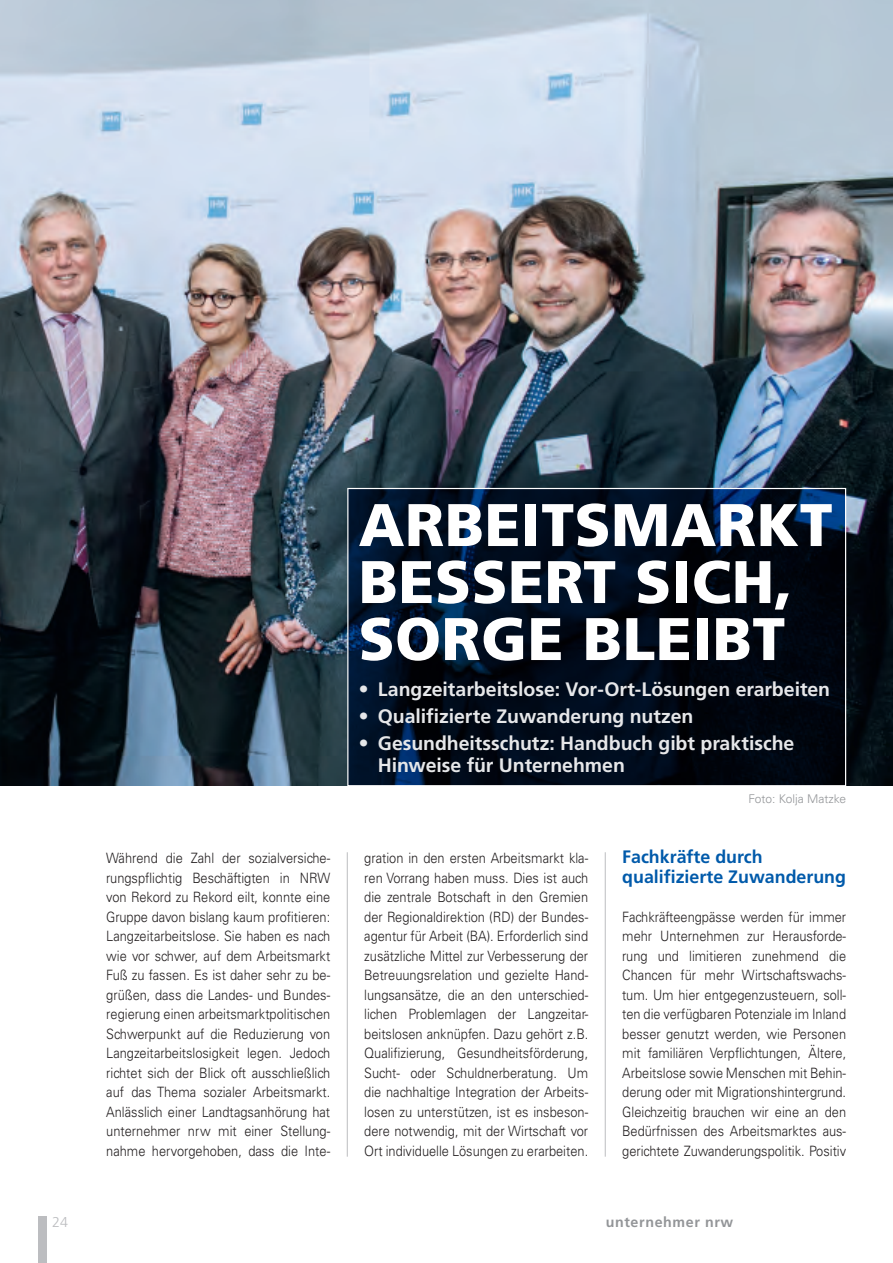
<style>
.page{position:relative;width:893px;height:1263px;background:#fff}
.page>*{position:absolute;margin:0;border:0;box-sizing:border-box;transform-origin:0 0}
.t1{font:900 60px/57px "Frutiger LT Std";letter-spacing:.01em;color:#fff}
.t2{font:700 19.5px/22.5px "Frutiger LT Std";letter-spacing:-.005em;color:#e6e7e9}
.t3{font:700 18px/19.5px "Frutiger LT Std";color:#015aaa}
.t4{font:300 14.25px/19.5px "Univers";color:#231f20;text-align:justify;scale:.9 1}
.t5{font:700 14.25px "Frutiger LT Std";letter-spacing:.04em;color:#939598}
.t6{font:300 14.25px "Frutiger LT Std";color:#bcbdc0}
.t7{font:300 12px "Univers";color:#939598}
.s1{font-family:"Univers";font-weight:300}
</style>
<div class="page">
<div style="left:38px;top:1216px;width:9px;height:47px;background:#bcbdc0"></div>
<img style="left:0;top:0;width:893px;height:785px">
<svg style="left:347px;top:487px;width:500px;height:299px;background:#030e1f"></svg>
<hr style="left:347px;top:852px;width:1px;height:305px;background:#bcbdc0">
<hr style="left:605px;top:852px;width:1px;height:305px;background:#bcbdc0">
<h1 class="t1" style="left:359px;top:496px;width:475px">ARBEITSMARKT<br>BESSERT SICH,<br>SORGE BLEIBT</h1>
<h2 class="t2" style="left:359px;top:678px;width:473px"><span class="s1">•</span> Langzeitarbeitslose: Vor-Ort-Lösungen erarbeiten</h2>
<h2 class="t2" style="left:359px;top:705px;width:336px"><span class="s1">•</span> Qualifizierte Zuwanderung nutzen</h2>
<h2 class="t2" style="left:378px;top:732px;width:418px;text-indent:-19px"><span class="s1">•</span> Gesundheitsschutz: Handbuch gibt praktische<br>Hinweise für Unternehmen</h2>
<p class="t7" style="left:748px;top:792px;width:99px">Foto: Kolja Matzke</p>
<p class="t4" style="left:106px;top:848px;width:250px">Während die Zahl der sozialversiche&shy;rungspflichtig Beschäftigten in NRW von Rekord zu Rekord eilt, konnte eine Gruppe davon bislang kaum profitieren:<br>Langzeitarbeitslose. Sie haben es nach wie vor schwer, auf dem Arbeitsmarkt Fuß zu fassen. Es ist daher sehr zu be&shy;grüßen, dass die Landes- und Bundes&shy;regierung einen arbeitsmarktpolitischen Schwerpunkt auf die Reduzierung von Langzeitarbeitslosigkeit legen. Jedoch richtet sich der Blick oft ausschließlich auf das Thema sozialer Arbeitsmarkt.<br>Anlässlich einer Landtagsanhörung hat unternehmer nrw mit einer Stellung&shy;nahme hervorgehoben, dass die Inte-</p>
<p class="t4" style="left:364px;top:848px;width:250px">gration in den ersten Arbeitsmarkt kla&shy;ren Vorrang haben muss. Dies ist auch die zentrale Botschaft in den Gremien der Regionaldirektion (RD) der Bundes&shy;agentur für Arbeit (BA). Erforderlich sind zusätzliche Mittel zur Verbesserung der Betreuungsrelation und gezielte Hand&shy;lungsansätze, die an den unterschied&shy;lichen Problemlagen der Langzeitar&shy;beitslosen anknüpfen. Dazu gehört z.B.<br>Qualifizierung, Gesundheitsförderung, Sucht- oder Schuldnerberatung. Um die nachhaltige Integration der Arbeits&shy;losen zu unterstützen, ist es insbeson&shy;dere notwendig, mit der Wirtschaft vor Ort individuelle Lösungen zu erarbeiten.</p>
<p class="t3" style="left:622px;top:847px;width:225px">Fachkräfte durch qualifizierte Zuwanderung</p>
<p class="t4" style="left:622px;top:907px;width:250px">Fachkräfteengpässe werden für immer mehr Unternehmen zur Herausforde&shy;rung und limitieren zunehmend die Chancen für mehr Wirtschaftswachs&shy;tum. Um hier entgegenzusteuern, soll&shy;ten die verfügbaren Potenziale im Inland besser genutzt werden, wie Personen mit familiären Verpflichtungen, Ältere, Arbeitslose sowie Menschen mit Behin&shy;derung oder mit Migrationshintergrund.<br>Gleichzeitig brauchen wir eine an den Bedürfnissen des Arbeitsmarktes aus&shy;gerichtete Zuwanderungspolitik. Positiv</p>
<p class="t6" style="left:52px;top:1214px;width:18px">24</p>
<p class="t5" style="left:606px;top:1213px;width:129px">unternehmer nrw</p>
</div>
